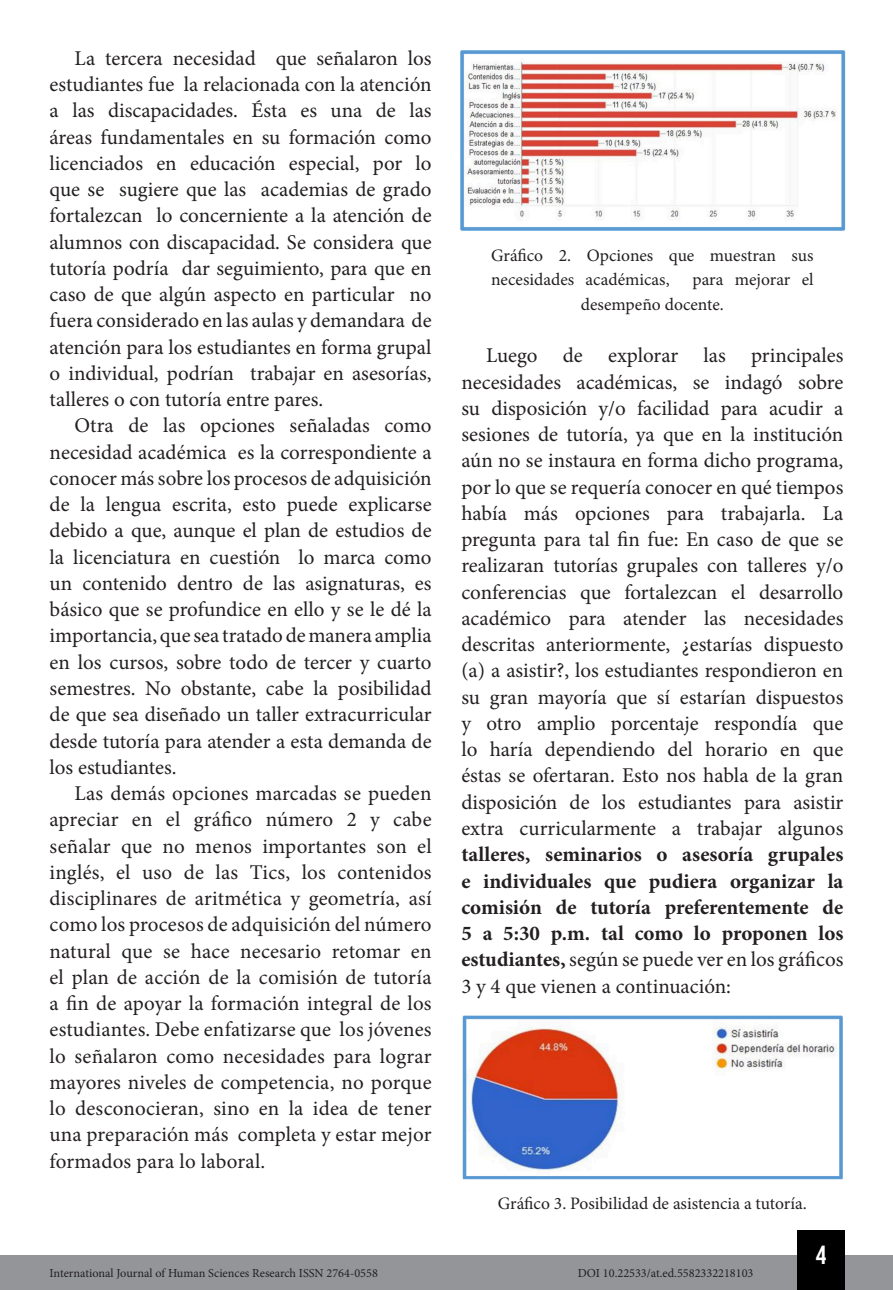
<style>
.page{position:relative;width:893px;height:1290px;background:#fff}
.page>*{position:absolute;margin:0;border:0;box-sizing:border-box;transform-origin:0 0}
.t1{font:26.25px "Bebas Kai";color:#fff}
.TXT{font:21px/26.2px "Minion Pro";color:#231f20;text-align:justify}
.INFO{font:17.5px/24.5px "Minion Pro";color:#231f20}
.t2{font:12.25px "Minion Pro";color:#231f20}
.s1{font-weight:700}
</style>
<div class="page">
<div style="left:0;top:1255px;width:893px;height:35px;background:#939598"></div>
<div style="left:797px;top:1230px;width:48px;height:60px;background:#000"></div>
<img style="left:460px;top:50px;width:385px;height:181px">
<img style="left:462px;top:1016px;width:381px;height:163px">
<p class="TXT" style="left:50px;top:45px;width:384px;text-indent:25px">La tercera necesidad que señalaron los estudiantes fue la relacionada con la atención a las discapacidades. Ésta es una de las áreas fundamentales en su formación como licenciados en educación especial, por lo que se sugiere que las academias de grado fortalezcan lo concerniente a la atención de alumnos con discapacidad. Se considera que tutoría podría dar seguimiento, para que en caso de que algún aspecto en particular no fuera considerado en las aulas y demandara de atención para los estudiantes en forma grupal o individual, podrían trabajar en asesorías, talleres o con tutoría entre pares.</p>
<p class="TXT" style="left:50px;top:413px;width:384px;text-indent:25px">Otra de las opciones señaladas como necesidad académica es la correspondiente a conocer más sobre los procesos de adquisición de la lengua escrita, esto puede explicarse debido a que, aunque el plan de estudios de la licenciatura en cuestión lo marca como un contenido dentro de las asignaturas, es básico que se profundice en ello y se le dé la importancia, que sea tratado de manera amplia en los cursos, sobre todo de tercer y cuarto semestres. No obstante, cabe la posibilidad de que sea diseñado un taller extracurricular desde tutoría para atender a esta demanda de los estudiantes.</p>
<p class="TXT" style="left:50px;top:780px;width:384px;text-indent:25px">Las demás opciones marcadas se pueden apreciar en el gráfico número 2 y cabe señalar que no menos importantes son el inglés, el uso de las Tics, los contenidos disciplinares de aritmética y geometría, así como los procesos de adquisición del número natural que se hace necesario retomar en el plan de acción de la comisión de tutoría a fin de apoyar la formación integral de los estudiantes. Debe enfatizarse que los jóvenes lo señalaron como necesidades para lograr mayores niveles de competencia, no porque lo desconocieran, sino en la idea de tener una preparación más completa y estar mejor formados para lo laboral.</p>
<p class="INFO" style="left:491px;top:243px;width:324px">Gráfico 2. Opciones que muestran sus necesidades académicas,</p>
<p class="INFO" style="left:581px;top:268px;width:234px;text-indent:112px">para mejorar el desempeño docente.</p>
<p class="TXT" style="left:461px;top:343px;width:384px;text-indent:25px">Luego de explorar las principales necesidades académicas, se indagó sobre su disposición y/o facilidad para acudir a sesiones de tutoría, ya que en la institución aún no se instaura en forma dicho programa, por lo que se requería conocer en qué tiempos había más opciones para trabajarla. La pregunta para tal fin fue: En caso de que se realizaran tutorías grupales con talleres y/o conferencias que fortalezcan el desarrollo académico para atender las necesidades descritas anteriormente, ¿estarías dispuesto (a) a asistir?, los estudiantes respondieron en su gran mayoría que sí estarían dispuestos y otro amplio porcentaje respondía que lo haría dependiendo del horario en que éstas se ofertaran. Esto nos habla de la gran disposición de los estudiantes para asistir extra curricularmente a trabajar algunos <span class="s1">talleres, seminarios o asesoría grupales e individuales que pudiera organizar la comisión de tutoría preferentemente de 5 a 5:30 p.m. tal como lo proponen los estudiantes,</span> según se puede ver en los gráficos 3 y 4 que vienen a continuación:</p>
<p class="INFO" style="left:498px;top:1191px;width:310px">Gráfico 3. Posibilidad de asistencia a tutoría.</p>
<p class="t1" style="left:816px;top:1241px;width:12px">4</p>
<p class="t2" style="left:50px;top:1265px;width:330px">International Journal of Human Sciences Research ISSN 2764-0558</p>
<p class="t2" style="left:578px;top:1265px;width:177px">DOI 10.22533/at.ed.5582332218103</p>
</div>
